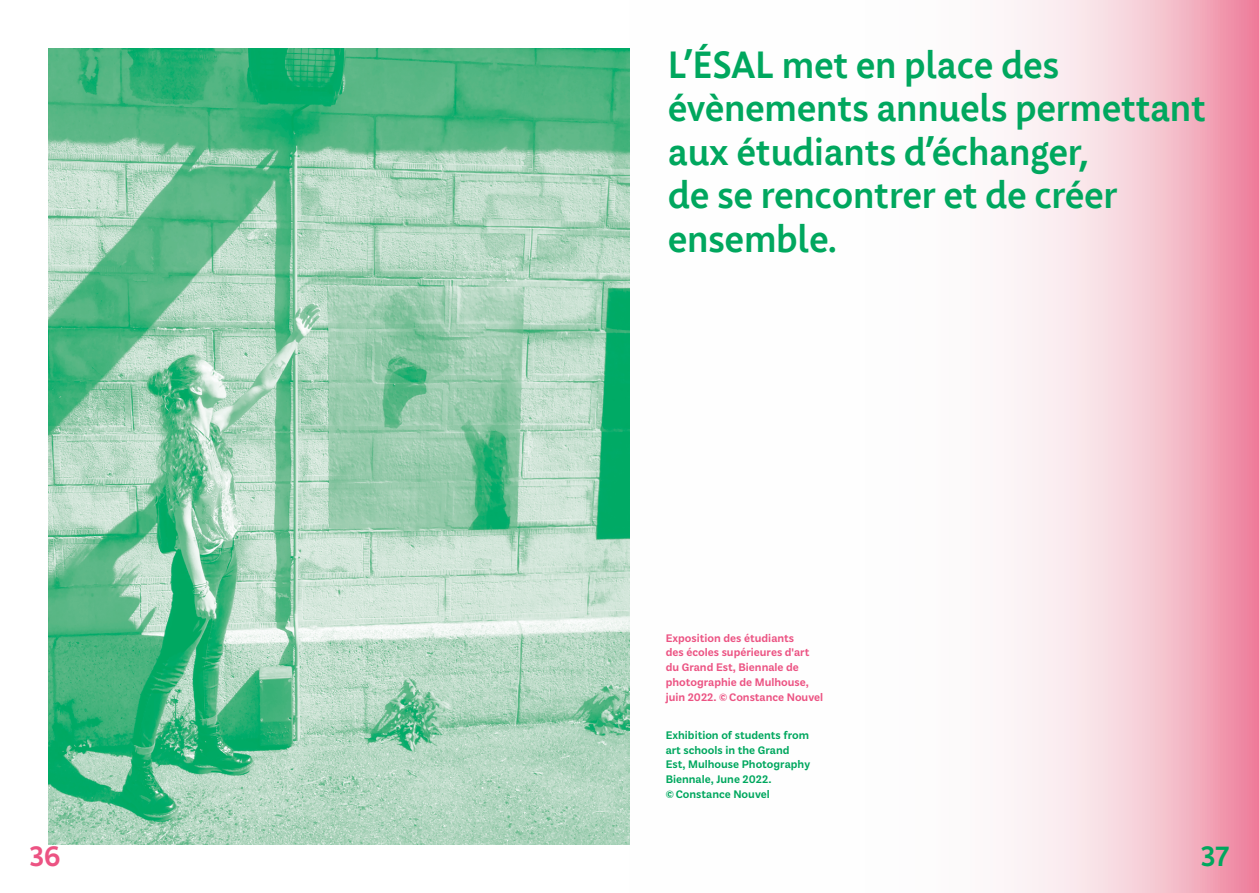
<style>
.page{position:relative;width:1259px;height:893px;background:#fff}
.page>*{position:absolute;margin:0;border:0;box-sizing:border-box;transform-origin:0 0}
.t1{font:37.5px/43.5px "Messine Sens";letter-spacing:-.01em;color:#00a75e}
.t2{font:27.6px "Messine Sens";color:#ec5383}
.t3{font:27.6px "Messine Sens";color:#00a75e}
.t4{font:500 11.7px/14.7px "Plan Grotesque Std";color:#ec5383}
.t5{font:500 11.7px/14.7px "Plan Grotesque Std";color:#00a75e}
</style>
<div class="page">
<svg style="left:629px;top:0;width:630px;height:893px"></svg>
<img style="left:49px;top:49px;width:580px;height:795px">
<h1 class="t1" style="left:668px;top:42px;width:539px">L’ÉSAL met en place des évènements annuels permettant aux étudiants d’échanger,<br>de se rencontrer et de créer ensemble.</h1>
<p class="t4" style="left:666px;top:631px;width:159px">Exposition des étudiants<br>des écoles supérieures d'art du Grand Est, Biennale de photographie de Mulhouse, juin 2022. © Constance Nouvel</p>
<p class="t5" style="left:665px;top:728px;width:146px">Exhibition of students from art schools in the Grand<br>Est, Mulhouse Photography<br>Biennale, June 2022.<br>© Constance Nouvel</p>
<h2 class="t2" style="left:30px;top:839px;width:32px">36</h2>
<h2 class="t3" style="left:1201px;top:839px;width:30px">37</h2>
</div>
